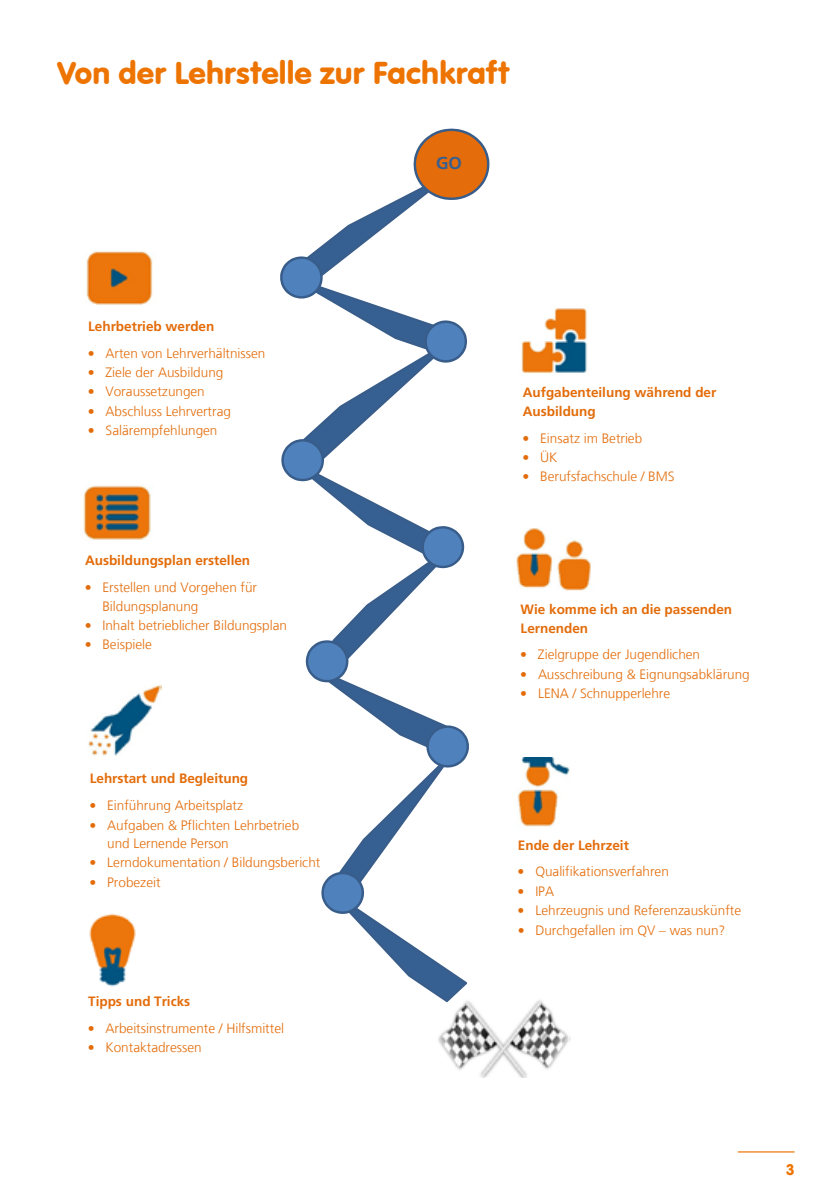
<style>
.page{position:relative;width:840px;height:1191px;background:#fff}
.page>*{position:absolute;margin:0;border:0;box-sizing:border-box;transform-origin:0 0}
.t1{font:33px "VAG Rundschrift D";color:#ee7402}
.t2{font:300 17.2px "Frutiger LT Com 45";color:#365f91}
.t3{font:16px "VAG Rundschrift D";color:#ee7402}
.t4{font:300 13.6px/18.6px "Frutiger LT Com 45";color:#e36c0a}
.t5{font:300 13.6px/18.6px "Frutiger LT Com 45";color:#e36c0a}
</style>
<div class="page">
<hr style="left:737px;top:1151px;width:57px;height:1px;background:#ee7402">
<img style="left:521px;top:308px;width:66px;height:65px">
<img style="left:438px;top:1000px;width:132px;height:77px">
<img style="left:89px;top:913px;width:47px;height:74px">
<img style="left:86px;top:251px;width:67px;height:53px">
<img style="left:83px;top:485px;width:68px;height:55px">
<img style="left:516px;top:528px;width:75px;height:63px">
<img style="left:517px;top:757px;width:53px;height:70px">
<img style="left:88px;top:685px;width:73px;height:71px">
<svg style="left:280px;top:129px;width:209px;height:873px"></svg>
<div style="left:79px;top:988px;width:259px;height:89px;background:#fff"></div>
<h1 class="t1" style="left:57px;top:54px;width:454px">Von der Lehrstelle zur Fachkraft</h1>
<p class="t2" style="left:436px;top:152px;width:27px">GO</p>
<p class="t5" style="left:88px;top:317px;width:128px">Lehrbetrieb werden</p>
<p class="t4" style="left:88px;top:344px;width:178px">• Arten von Lehrverhältnissen</p>
<p class="t4" style="left:88px;top:363px;width:137px">• Ziele der Ausbildung</p>
<p class="t4" style="left:88px;top:382px;width:118px">• Voraussetzungen</p>
<p class="t4" style="left:88px;top:402px;width:144px">• Abschluss Lehrvertrag</p>
<p class="t4" style="left:88px;top:421px;width:131px">• Salärempfehlungen</p>
<p class="t5" style="left:85px;top:551px;width:166px">Ausbildungspltn erstellen</p>
<p class="t4" style="left:102px;top:578px;width:156px;text-indent:-17px">• Erstellen und Vorgehen für<br>Bildungsplanung</p>
<p class="t4" style="left:85px;top:616px;width:203px">• Inhalt betrieblicher Bildungsplan</p>
<p class="t4" style="left:85px;top:635px;width:68px">• Beispiele</p>
<p class="t5" style="left:90px;top:769px;width:160px">Lehrsttrt und Begleitung</p>
<p class="t4" style="left:90px;top:796px;width:155px">• Einführung Arbeitsplatz</p>
<p class="t4" style="left:107px;top:815px;width:193px;text-indent:-17px">• Aufgaben &amp; Pflichten Lehrbetrieb und Lernende Person</p>
<p class="t4" style="left:90px;top:853px;width:232px">• Lerndokumentation / Bildungsbericht</p>
<p class="t4" style="left:90px;top:873px;width:72px">• Probezeit</p>
<p class="t5" style="left:88px;top:992px;width:104px">Tipps und Tricks</p>
<p class="t4" style="left:88px;top:1019px;width:197px">• Arbeitsinstrumente / Hilfsmittel</p>
<p class="t4" style="left:88px;top:1038px;width:115px">• Kontaktadressen</p>
<p class="t5" style="left:522px;top:383px;width:195px">Aufgtbenteilung während der<br>Ausbildung</p>
<p class="t4" style="left:522px;top:429px;width:121px">• Einsatz im Betrieb</p>
<p class="t4" style="left:522px;top:448px;width:36px">• ÜK</p>
<p class="t4" style="left:522px;top:467px;width:153px">• Berufsfachschule / BMS</p>
<p class="t5" style="left:520px;top:600px;width:213px">Wie komme ich tn die ptssenden<br>Lernenden</p>
<p class="t4" style="left:520px;top:645px;width:181px">• Zielgruppe der Jugendlichen</p>
<p class="t4" style="left:520px;top:665px;width:230px">• Ausschreibung &amp; Eignungsabklärung</p>
<p class="t4" style="left:520px;top:684px;width:151px">• LENA / Schnupperlehre</p>
<p class="t5" style="left:517px;top:836px;width:113px">Ende der Lehrzeit</p>
<p class="t4" style="left:517px;top:862px;width:152px">• Qualifikationsverfahren</p>
<p class="t4" style="left:517px;top:882px;width:38px">• IPA</p>
<p class="t4" style="left:517px;top:901px;width:224px">• Lehrzeugnis und Referenzauskünfte</p>
<p class="t4" style="left:517px;top:920px;width:209px">• Durchgefallen im QV – was nun?</p>
<p class="t3" style="left:785px;top:1160px;width:10px">3</p>
</div>
